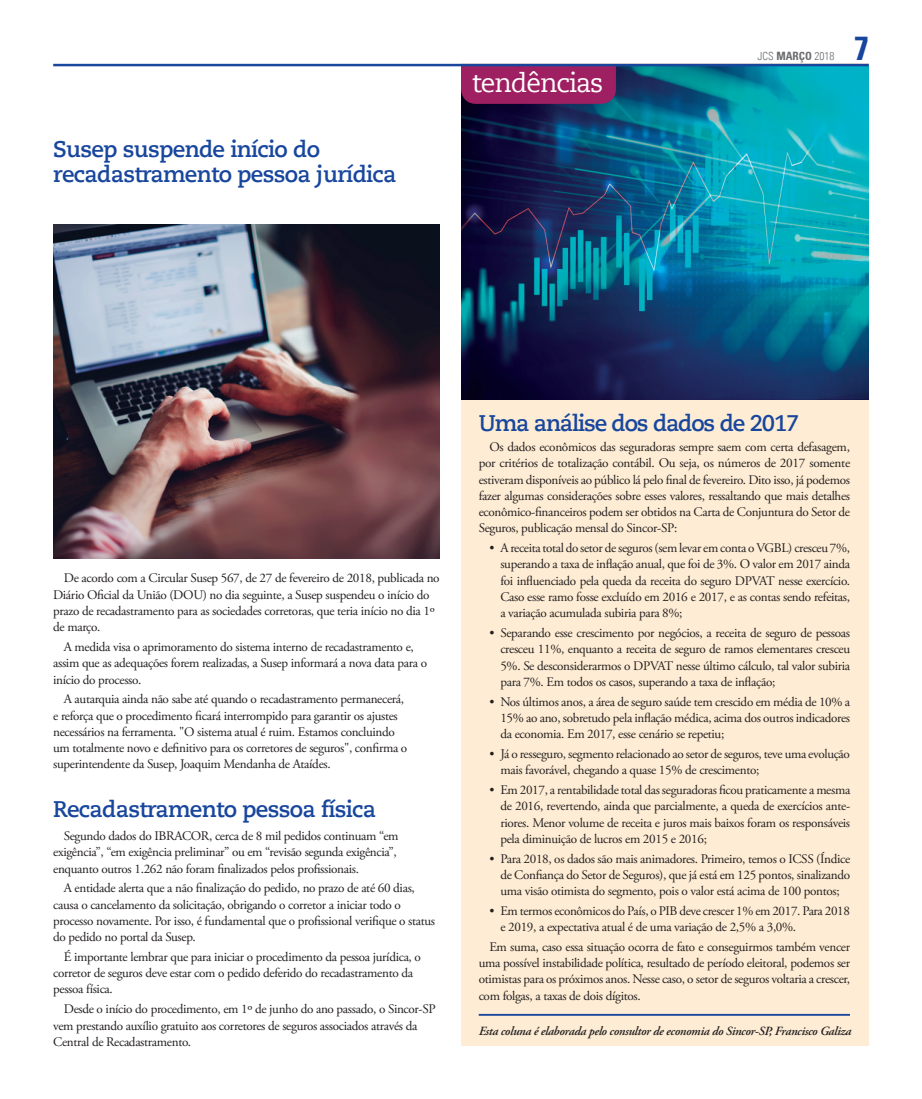
<style>
.page{position:relative;width:922px;height:1099px;background:#fff}
.page>*{position:absolute;margin:0;border:0;box-sizing:border-box;transform-origin:0 0}
.t1{font:700 condensed 33.12px "Univers";color:#18469d}
.t2{font:26.25px "Caecilia LT Std";letter-spacing:-.04em;color:#fff}
.t3{font:700 22.5px/25px "Caecilia LT Std";letter-spacing:-.03em;color:#18469d}
.t4{font:700 22.5px "Caecilia LT Std";letter-spacing:-.05em;color:#18469d}
.t5{font:13.12px/16.2px "Adobe Garamond Pro";letter-spacing:-.025em;color:#231f20}
.t6{font:italic 600 12.5px "Adobe Garamond Pro";letter-spacing:-.025em;color:#231f20}
.t7{font:300 condensed 11.25px "Univers LT";color:#6c6d70}
.s1{font-family:"Univers";font-weight:700}
</style>
<div class="page">
<div style="left:461px;top:64px;width:407px;height:981px;background:#feedd4"></div>
<img style="left:461px;top:66px;width:407px;height:333px">
<img style="left:53px;top:225px;width:386px;height:333px">
<div style="left:461px;top:66px;width:154px;height:38px;background:#9e1f62"></div>
<hr style="left:53px;top:64px;width:815px;height:2px;background:#18469d">
<hr style="left:478px;top:1013px;width:371px;height:2px;background:#18469d">
<h3 class="t3" style="left:53px;top:137px;width:345px">Susep suspende início do recadastramento pessoa jurídica</h3>
<h2 class="t2" style="left:471px;top:68px;width:133px">tendências</h2>
<p class="t7" style="left:757px;top:49px;width:78px">JCS <span class="s1">MARÇO</span> 2018</p>
<h1 class="t1" style="left:853px;top:28px;width:16px">7</h1>
<p class="t5" style="left:53px;top:570px;width:388px;text-indent:11px">De acordo com a Circular Susep 567, de 27 de fevereiro de 2018, publicada no Diário Oficial da União (DOU) no dia seguinte, a Susep suspendeu o início do prazo de recadastramento para as sociedades corretoras, que teria início no dia 1º de março.</p>
<p class="t5" style="left:53px;top:639px;width:375px;text-indent:11px">A medida visa o aprimoramento do sistema interno de recadastramento e, assim que as adequações forem realizadas, a Susep informará a nova data para o início do processo.</p>
<p class="t5" style="left:53px;top:691px;width:355px;text-indent:11px">A autarquia ainda não sabe até quando o recadastramento permanecerá, e reforça que o procedimento ficará interrompido para garantir os ajustes necessários na ferramenta. "O sistema atual é ruim. Estamos concluindo um totalmente novo e definitivo para os corretores de seguros", confirma o superintendente da Susep, Joaquim Mendanha de Ataídes.</p>
<h3 class="t3" style="left:53px;top:796px;width:324px">Recadastramento pessoa física</h3>
<p class="t5" style="left:53px;top:828px;width:347px;text-indent:11px">Segundo dados do IBRACOR, cerca de 8 mil pedidos continuam “em exigência”, “em exigência preliminar” ou em “revisão segunda exigência”, enquanto outros 1.262 não foram finalizados pelos profissionais.</p>
<p class="t5" style="left:53px;top:880px;width:383px;text-indent:11px">A entidade alerta que a não finalização do pedido, no prazo de até 60 dias, causa o cancelamento da solicitação, obrigando o corretor a iniciar todo o processo novamente. Por isso, é fundamental que o profissional verifique o status do pedido no portal da Susep.</p>
<p class="t5" style="left:53px;top:949px;width:369px;text-indent:11px">É importante lembrar que para iniciar o procedimento da pessoa jurídica, o corretor de seguros deve estar com o pedido deferido do recadastramento da pessoa física.</p>
<p class="t5" style="left:53px;top:1001px;width:384px;text-indent:11px">Desde o início do procedimento, em 1º de junho do ano passado, o Sincor-SP vem prestando auxílio gratuito aos corretores de seguros associados através da<br>Central de Recadastramento.</p>
<h3 class="t4" style="left:478px;top:410px;width:322px">Uma análise dos dados de 2017</h3>
<p class="t5" style="left:478px;top:439px;width:373px;text-align:justify;text-indent:11px">Os dados econômicos das seguradoras sempre saem com certa defasagem, por critérios de totalização contábil. Ou seja, os números de 2017 somente estiveram disponíveis ao público lá pelo final de fevereiro. Dito isso, já podemos fazer algumas considerações sobre esses valores, ressaltando que mais detalhes econômico-financeiros podem ser obtidos na Carta de Conjuntura do Setor de Seguros, publicação mensal do Sincor-SP:</p>
<p class="t5" style="left:500px;top:540px;width:351px;text-align:justify;text-indent:-11px">• A receita total do setor de seguros (sem levar em conta o VGBL) cresceu 7%, superando a taxa de inflação anual, que foi de 3%. O valor em 2017 ainda foi influenciado pela queda da receita do seguro DPVAT nesse exercício.<br>Caso esse ramo fosse excluído em 2016 e 2017, e as contas sendo refeitas, a variação acumulada subiria para 8%;</p>
<p class="t5" style="left:500px;top:625px;width:351px;text-align:justify;text-indent:-11px">• Separando esse crescimento por negócios, a receita de seguro de pessoas cresceu 11%, enquanto a receita de seguro de ramos elementares cresceu 5%. Se desconsiderarmos o DPVAT nesse último cálculo, tal valor subiria para 7%. Em todos os casos, superando a taxa de inflação;</p>
<p class="t5" style="left:500px;top:693px;width:351px;text-align:justify;text-indent:-11px">• Nos últimos anos, a área de seguro saúde tem crescido em média de 10% a 15% ao ano, sobretudo pela inflação médica, acima dos outros indicadores da economia. Em 2017, esse cenário se repetiu;</p>
<p class="t5" style="left:500px;top:746px;width:351px;text-indent:-11px">• Já o resseguro, segmento relacionado ao setor de seguros, teve uma evolução mais favorável, chegando a quase 15% de crescimento;</p>
<p class="t5" style="left:500px;top:782px;width:351px;text-align:justify;text-indent:-11px">• Em 2017, a rentabilidade total das seguradoras ficou praticamente a mesma de 2016, revertendo, ainda que parcialmente, a queda de exercícios ante&shy;riores. Menor volume de receita e juros mais baixos foram os responsáveis pela diminuição de lucros em 2015 e 2016;</p>
<p class="t5" style="left:500px;top:850px;width:351px;text-align:justify;text-indent:-11px">• Para 2018, os dados são mais animadores. Primeiro, temos o ICSS (Índice de Confiança do Setor de Seguros), que já está em 125 pontos, sinalizando uma visão otimista do segmento, pois o valor está acima de 100 pontos;</p>
<p class="t5" style="left:500px;top:903px;width:351px;text-indent:-11px">• Em termos econômicos do País, o PIB deve crescer 1% em 2017. Para 2018 e 2019, a expectativa atual é de uma variação de 2,5% a 3,0%.</p>
<p class="t5" style="left:478px;top:939px;width:373px;text-align:justify;text-indent:11px">Em suma, caso essa situação ocorra de fato e conseguirmos também vencer uma possível instabilidade política, resultado de período eleitoral, podemos ser otimistas para os próximos anos. Nesse caso, o setor de seguros voltaria a crescer, com folgas, a taxas de dois dígitos.</p>
<p class="t6" style="left:478px;top:1023px;width:374px">Esta coluna é elaborada pelo consultor de economia do Sincor-SP, Francisco Galiza</p>
</div>
